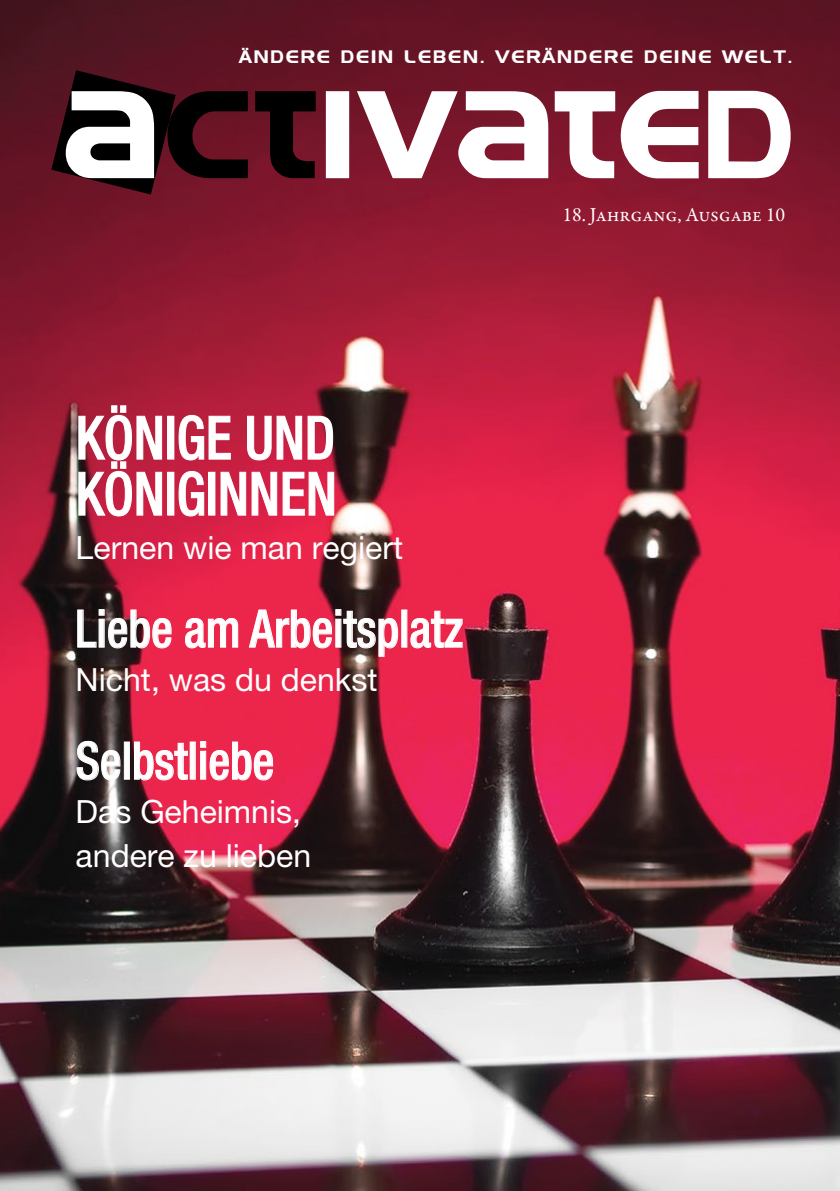
<style>
.page{position:relative;width:840px;height:1191px;background:#fff}
.page>*{position:absolute;margin:0;border:0;box-sizing:border-box;transform-origin:0 0}
.t1{font:500 condensed 60px/56px "Helvetica Neue LT Pro";color:#fff;scale:.9 1}
.t2{font:500 condensed 52px "Helvetica Neue LT Pro";color:#fff;scale:.9 1}
.t3{font:32px/44px "Helvetica Neue LT Pro";color:#fff}
.t4{font:20px "Garamond Premr Pro";color:#fff}
.t5{font:18px "Denmark";letter-spacing:.11em;color:#fff}
</style>
<div class="page">
<img style="left:0;top:0;width:839px;height:1191px">
<svg style="left:325px;top:91px;width:465px;height:87px"></svg>
<svg style="left:51px;top:70px;width:264px;height:124px"></svg>
<div style="left:167px;top:416px;width:7px;height:43px;border:1px solid #fff"></div>
<svg style="left:178px;top:415px;width:53px;height:45px;background:#c7445f"></svg>
<svg style="left:247px;top:416px;width:86px;height:44px;background:#c7435f"></svg>
<svg style="left:78px;top:405px;width:84px;height:111px;background:#b83d56"></svg>
<div style="left:167px;top:472px;width:7px;height:43px;border:1px solid #fff"></div>
<svg style="left:178px;top:471px;width:26px;height:45px"></svg>
<div style="left:208px;top:472px;width:7px;height:43px;border:1px solid #fff"></div>
<svg style="left:220px;top:472px;width:114px;height:43px;background:#dd4666"></svg>
<svg style="left:77px;top:609px;width:94px;height:39px;background:#844550"></svg>
<svg style="left:185px;top:618px;width:53px;height:30px;background:#f05672"></svg>
<svg style="left:249px;top:609px;width:149px;height:48px;background:#c04359"></svg>
<svg style="left:410px;top:611px;width:52px;height:37px;background:#ef4e6c"></svg>
<svg style="left:77px;top:741px;width:43px;height:39px;background:#605a5a"></svg>
<div style="left:124px;top:742px;width:6px;height:37px;border:1px solid #fff"></div>
<svg style="left:134px;top:741px;width:54px;height:39px;background:#e94d6b"></svg>
<div style="left:190px;top:742px;width:5px;height:37px;border:1px solid #fff"></div>
<svg style="left:200px;top:741px;width:73px;height:39px;background:#ef4d6d"></svg>
<p class="t5" style="left:239px;top:45px;width:554px">ÄNDERE DEIN LEBEN. VERÄNDERE DEINE WELT.</p>
<h1 class="t1" style="left:76px;top:409px;width:291px">KÖNIGE UND<br>KÖNIGINNEN</h1>
<p class="t3" style="left:76px;top:525px;width:329px">Lernen wie man regiert</p>
<h2 class="t2" style="left:76px;top:597px;width:432px">Liebe am Arbeitsplatz</h2>
<p class="t3" style="left:76px;top:657px;width:303px">Nicht, was du denkst</p>
<h2 class="t2" style="left:76px;top:729px;width:222px">Selbstliebe</h2>
<p class="t3" style="left:76px;top:789px;width:237px">Das Geheimnis, andere zu lieben</p>
<p class="t4" style="left:562px;top:202px;width:224px">18. Jahrgang, Ausgabe 10</p>
</div>
